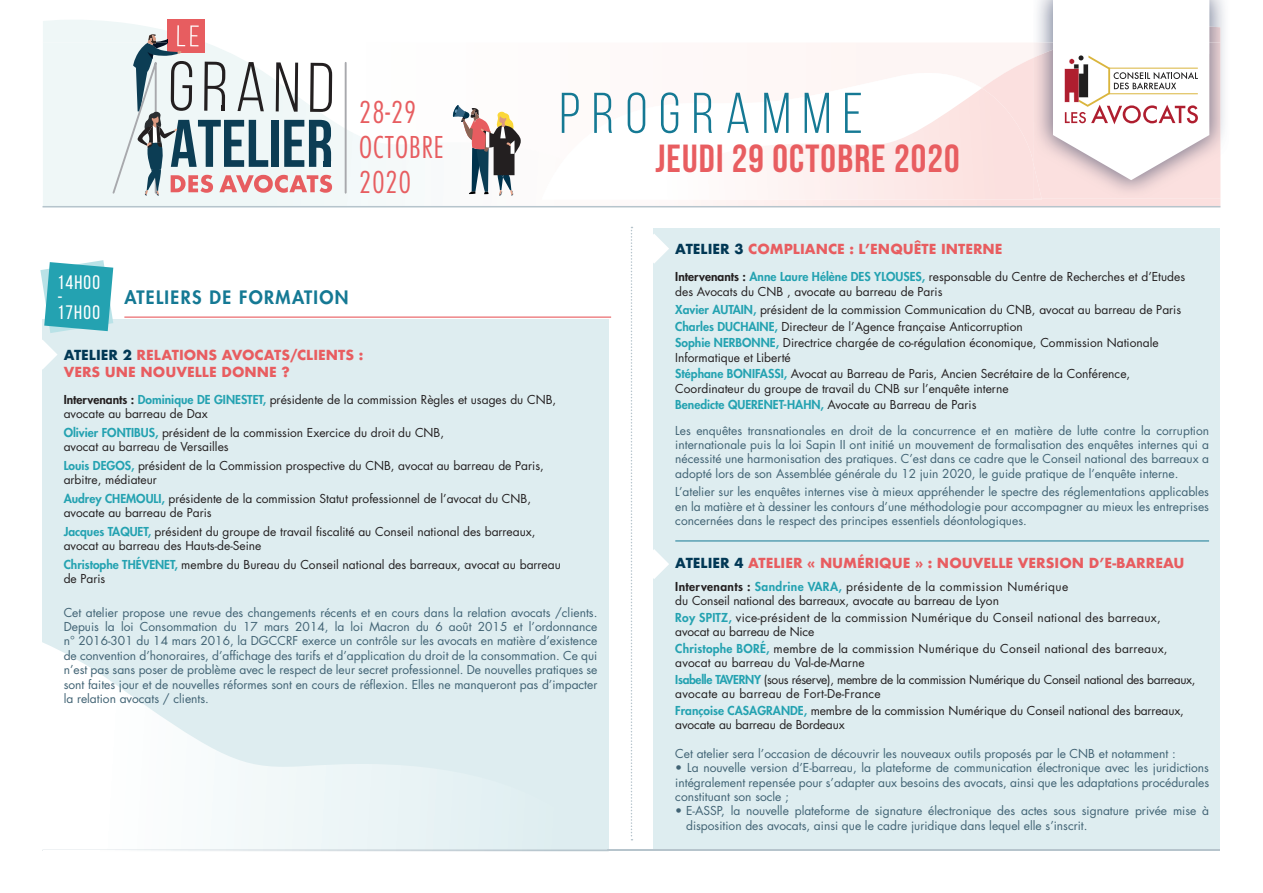
<style>
.page{position:relative;width:1263px;height:893px;background:#fff}
.page>*{position:absolute;margin:0;border:0;box-sizing:border-box;transform-origin:0 0}
.t1{font:57.3px "Bebas Neue";letter-spacing:.2em;color:#157994}
.t2{font:700 39.15px "Bebas Neue";letter-spacing:.03em;color:#e85d60}
.t3{font:300 condensed 29.25px/35.1px "Futura";letter-spacing:.035em;color:#e75d60}
.t4{font:19.5px/15px "Bebas Neue";letter-spacing:.065em;color:#fff}
.t5{font:800 18px "Futura";letter-spacing:.075em;color:#157994}
.t6{font:700 13.5px/16.2px "Futura";color:#e85d60}
.t7{font:12px/14.4px "Futura";color:#416374;text-align:justify}
.t8{font:12px/14.4px "Futura";color:#231f20}
.t9{font:12px/14.4px "Futura";letter-spacing:.02em;color:#231f20}
.t10{font:12px/14.4px "Futura";letter-spacing:-.025em;color:#231f20}
.s1{color:#013855}
.s2{font-weight:800}
.s3{font-weight:800;color:#24a2b1}
</style>
<div class="page">
<div style="left:42px;top:319px;width:567px;height:531px;background:#deedf0"></div>
<div style="left:653px;top:228px;width:567px;height:622px;background:#deedf0"></div>
<svg style="left:42px;top:340px;width:15px;height:30px"></svg>
<svg style="left:653px;top:234px;width:16px;height:29px"></svg>
<svg style="left:653px;top:549px;width:16px;height:30px"></svg>
<svg style="left:631px;top:227px;width:1px;height:613px"></svg>
<svg style="left:40px;top:260px;width:73px;height:73px;background:#51b4c0"></svg>
<hr style="left:124px;top:317px;width:487px;height:1px;background:#e85d60">
<hr style="left:43px;top:850px;width:1177px;height:1px;background:#b6c4cc">
<hr style="left:675px;top:541px;width:534px;height:1px;background:#157994">
<svg style="left:42px;top:642px;width:567px;height:209px"></svg>
<div style="left:831px;top:43px;width:202px;height:11px;background:#fdf5f4"></div>
<img style="left:43px;top:62px;width:410px;height:144px">
<svg style="left:831px;top:54px;width:202px;height:4px"></svg>
<hr style="left:345px;top:63px;width:2px;height:130px;background:#a8a9ad">
<svg style="left:453px;top:105px;width:68px;height:91px"></svg>
<svg style="left:43px;top:20px;width:289px;height:176px"></svg>
<svg style="left:637px;top:88px;width:405px;height:112px"></svg>
<img style="left:1036px;top:0;width:189px;height:198px">
<img style="left:1033px;top:43px;width:187px;height:155px">
<img style="left:1033px;top:162px;width:8px;height:36px">
<svg style="left:1053px;top:0;width:156px;height:180px"></svg>
<hr style="left:43px;top:206px;width:1177px;height:1px;background:#b6c4cc">
<h3 class="t3" style="left:359px;top:95px;width:86px">28-29<br>OCTOBRE<br>2020</h3>
<h1 class="t1" style="left:559px;top:82px;width:305px">PROGRAMME</h1>
<h2 class="t2" style="left:655px;top:137px;width:306px">JEUDI 29 0CTOBRE 2020</h2>
<h3 class="t4" style="left:58px;top:275px;width:44px">14H00 -<br>17h00</h3>
<p class="t6" style="left:64px;top:347px;width:301px"><span class="s1">ATELIER 2</span> RELATIONS AVOCATS/CLIENTS :<br>VERS UNE NOUVELLE DONNE ?</p>
<p class="t8" style="left:64px;top:392px;width:494px"><span class="s2">Intervenants :</span> <span class="s3">Dominique DE GINESTET,</span> présidente de la commission Règles et usages du CNB, avocate au barreau de Dax</p>
<p class="t8" style="left:64px;top:425px;width:382px"><span class="s3">Olivier FONTIBUS,</span> président de la commission Exercice du droit du CNB, avocat au barreau de Versailles</p>
<p class="t8" style="left:64px;top:458px;width:482px"><span class="s3">Louis DEGOS,</span> président de la Commission prospective du CNB, avocat au barreau de Paris, arbitre, médiateur</p>
<p class="t8" style="left:64px;top:491px;width:469px"><span class="s3">Audrey CHEMOULI,</span> présidente de la commission Statut professionnel de l’avocat du CNB, avocate au barreau de Paris</p>
<p class="t8" style="left:64px;top:524px;width:473px"><span class="s3">Jacques TAQUET,</span> président du groupe de travail fiscalité au Conseil national des barreaux, avocat au barreau des Hauts-de-Seine</p>
<p class="t8" style="left:64px;top:558px;width:499px"><span class="s3">Christophe THÉVENET,</span> membre du Bureau du Conseil national des barreaux, avocat au barreau de Paris</p>
<p class="t7" style="left:64px;top:605px;width:535px">Cet atelier propose une revue des changements récents et en cours dans la relation avocats /clients.<br>Depuis la loi Consommation du 17 mars 2014, la loi Macron du 6 août 2015 et l’ordonnance n° 2016-301 du 14 mars 2016, la DGCCRF exerce un contrôle sur les avocats en matière d’existence de convention d’honoraires, d’affichage des tarifs et d’application du droit de la consommation. Ce qui n’est pas sans poser de problème avec le respect de leur secret professionnel. De nouvelles pratiques se sont faites jour et de nouvelles réformes sont en cours de réflexion. Elles ne manqueront pas d’impacter la relation avocats / clients.</p>
<h3 class="t5" style="left:124px;top:285px;width:226px">ATELIERS DE FORMATION</h3>
<p class="t6" style="left:675px;top:241px;width:329px"><span class="s1">ATELIER 3</span> COMPLIANCE : L’ENQUÊTE INTERNE</p>
<p class="t8" style="left:675px;top:270px;width:511px"><span class="s2">Intervenants :</span> <span class="s3">Anne Laure Hélène DES YLOUSES,</span> responsable du Centre de Recherches et d’Etudes des Avocats du CNB , avocate au barreau de Paris</p>
<p class="t8" style="left:675px;top:302px;width:507px;line-height:16.5px"><span class="s3">Xavier AUTAIN,</span> président de la commission Communication du CNB, avocat au barreau de Paris<br><span class="s3">Charles DUCHAINE,</span> Directeur de l’Agence française Anticorruption<br><span class="s3">Sophie NERBONNE,</span> Directrice chargée de co-régulation économique, Commission Nationale</p>
<p class="t8" style="left:675px;top:349px;width:456px;line-height:16.5px">Informatique et Liberté<br><span class="s3">Stéphane BONIFASSI,</span> Avocat au Barreau de Paris, Ancien Secrétaire de la Conférence,</p>
<p class="t8" style="left:675px;top:380px;width:335px;line-height:16.5px">Coordinateur du groupe de travail du CNB sur l’enquête interne<br><span class="s3">Benedicte QUERENET-HAHN,</span> Avocate au Barreau de Paris</p>
<p class="t7" style="left:675px;top:423px;width:535px">Les enquêtes transnationales en droit de la concurrence et en matière de lutte contre la corruption internationale puis la loi Sapin II ont initié un mouvement de formalisation des enquêtes internes qui a nécessité une harmonisation des pratiques. C’est dans ce cadre que le Conseil national des barreaux a adopté lors de son Assemblée générale du 12 juin 2020, le guide pratique de l’enquête interne.</p>
<p class="t7" style="left:675px;top:485px;width:535px">L’atelier sur les enquêtes internes vise à mieux appréhender le spectre des réglementations applicables en la matière et à dessiner les contours d’une méthodologie pour accompagner au mieux les entreprises concernées dans le respect des principes essentiels déontologiques.</p>
<p class="t6" style="left:675px;top:555px;width:511px"><span class="s1">ATELIER 4</span> ATELIER « NUMÉRIQUE » : NOUVELLE VERSION D’E-BARREAU</p>
<p class="t8" style="left:675px;top:579px;width:394px"><span class="s2">Intervenants :</span> <span class="s3">Sandrine VARA,</span> présidente de la commission Numérique du Conseil national des barreaux, avocate au barreau de Lyon</p>
<p class="t9" style="left:675px;top:610px;width:487px"><span class="s3">Roy SPITZ,</span> vice-président de la commission Numérique du Conseil national des barreaux, avocat au barreau de Nice</p>
<p class="t9" style="left:675px;top:641px;width:494px"><span class="s3">Christophe BORÉ,</span> membre de la commission Numérique du Conseil national des barreaux, avocat au barreau du Val-de-Marne</p>
<p class="t10" style="left:675px;top:672px;width:522px"><span class="s3">Isabelle TAVERNY</span> (sous réserve), membre de la commission Numérique du Conseil national des barreaux, avocate au barreau de Fort-De-France</p>
<p class="t8" style="left:675px;top:703px;width:510px"><span class="s3">Françoise CASAGRANDE,</span> membre de la commission Numérique du Conseil national des barreaux, avocate au barreau de Bordeaux</p>
<p class="t7" style="left:675px;top:746px;width:502px">Cet atelier sera l’occasion de découvrir les nouveaux outils proposés par le CNB et notamment :</p>
<p class="t7" style="left:675px;top:761px;width:535px">• La nouvelle version d’E-barreau, la plateforme de communication électronique avec les juridictions intégralement repensée pour s’adapter aux besoins des avocats, ainsi que les adaptations procédurales constituant son socle ;</p>
<p class="t7" style="left:686px;top:804px;width:524px;text-indent:-11px">• E-ASSP, la nouvelle plateforme de signature électronique des actes sous signature privée mise à disposition des avocats, ainsi que le cadre juridique dans lequel elle s’inscrit.</p>
</div>
